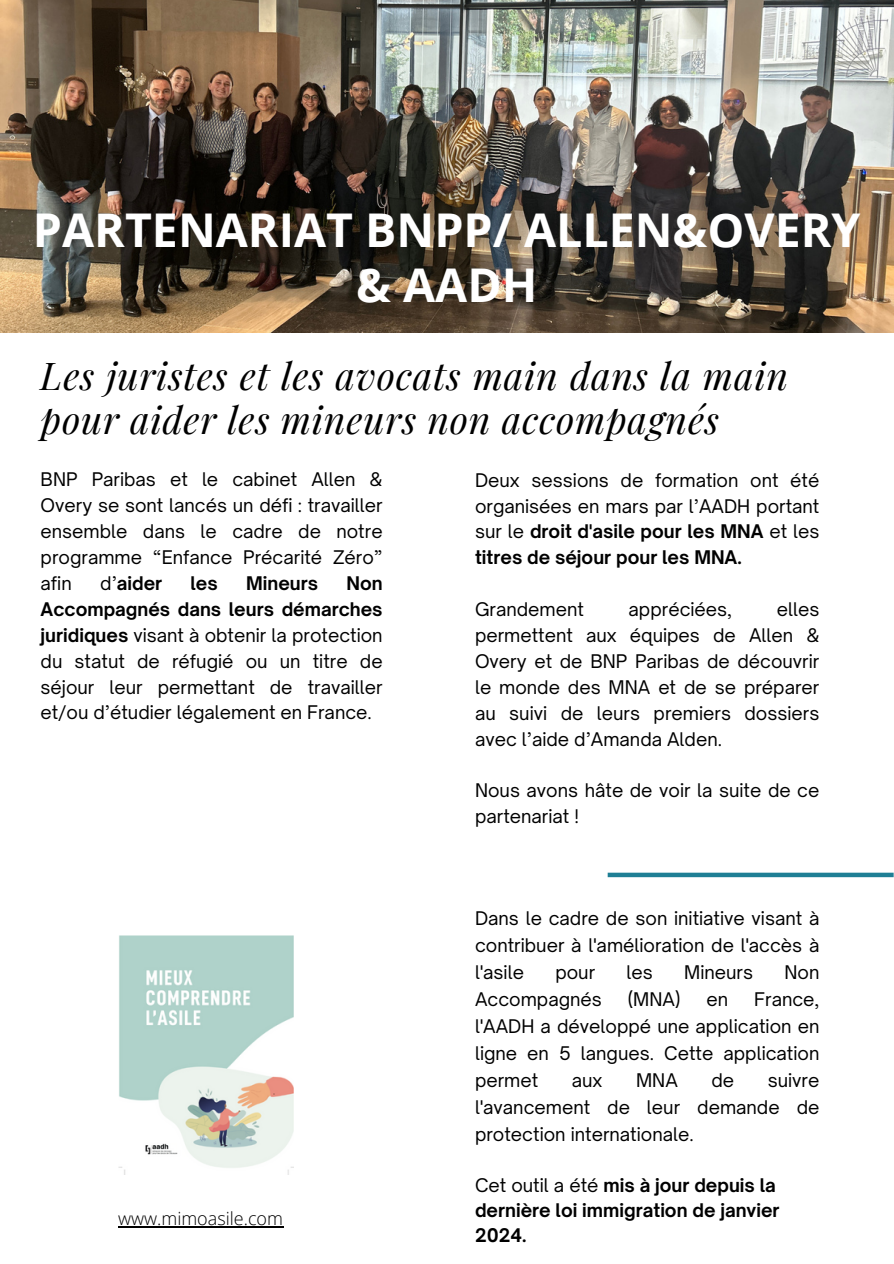
<style>
.page{position:relative;width:894px;height:1264px;background:#fff}
.page>*{position:absolute;margin:0;border:0;box-sizing:border-box;transform-origin:0 0}
.t1{font:700 46.5px/55.2px "Open Sans";color:#fff;text-align:center}
.t2{font:italic 37.5px/43.8px "Playfair Display";letter-spacing:.02em;color:#000}
.t3{font:18px/25.8px "Open Sauce One";color:#010101;text-align:justify}
.t4{font:18px/27px "Open Sauce One";color:#000;text-align:justify}
.t5{font:700 18px/24.8px "Open Sauce One";color:#000}
.t6{font:700 18px "Open Sauce One";color:#010101}
.t7{font:300 18px "Open Sans";color:#000}
.s1{font-weight:400}
.s2{font-weight:700}
</style>
<div class="page">
<img style="left:0;top:0;width:893px;height:333px">
<div style="left:607px;top:872px;width:286px;height:5px;background:#1f7f95"></div>
<img style="left:118px;top:935px;width:176px;height:239px">
<hr style="left:118px;top:1226px;width:165px;height:1px;background:#000">
<h1 class="t1" style="left:33px;top:201px;width:828px">PARTENARIAT BNPP/ ALLEN&amp;OVERY &amp; AADH</h1>
<h2 class="t2" style="left:41px;top:352px;width:749px">Les juristes et les avocats main dans la main pour aider les mineurs non accompagnés</h2>
<p class="t3" style="left:41px;top:466px;width:343px">BNP Paribas et le cabinet Allen &amp; Overy se sont lancés un défi : travailler ensemble dans le cadre de notre programme “Enfance Précarité Zéro” afin</p>
<p class="t6" style="left:100px;top:572px;width:63px"><span class="s1">d’</span>aider</p>
<p class="t6" style="left:190px;top:572px;width:29px">les</p>
<p class="t6" style="left:246px;top:572px;width:74px">Mineurs</p>
<p class="t3" style="left:41px;top:570px;width:343px;text-indent:306px"><span class="s2">Non Accompagnés dans leurs démarches juridiques</span> visant à obtenir la protection du statut de réfugié ou un titre de séjour leur permettant de travailler et/ou d’étudier légalement en France.</p>
<p class="t7" style="left:118px;top:1205px;width:166px">www.mimoasile.com</p>
<p class="t3" style="left:475px;top:467px;width:346px">Deux sessions de formation ont été organisées en mars par l’AADH portant sur le <span class="s2">droit d'asile pour les MNA</span> et les <span class="s2">titres de séjour pour les MNA.</span></p>
<p class="t3" style="left:475px;top:596px;width:110px">Grandement</p>
<p class="t3" style="left:628px;top:596px;width:105px">appréciées,</p>
<p class="t3" style="left:475px;top:596px;width:346px;text-indent:302px">elles permettent aux équipes de Allen &amp; Overy et de BNP Paribas de découvrir le monde des MNA et de se préparer au suivi de leurs premiers dossiers avec l’aide d’Amanda Alden.</p>
<p class="t3" style="left:475px;top:777px;width:346px">Nous avons hâte de voir la suite de ce partenariat !</p>
<p class="t4" style="left:475px;top:905px;width:346px">Dans le cadre de son initiative visant à contribuer à l'amélioration de l'accès à l'asile</p>
<p class="t4" style="left:555px;top:959px;width:41px">pour</p>
<p class="t4" style="left:626px;top:959px;width:28px">les</p>
<p class="t4" style="left:684px;top:959px;width:70px">Mineurs</p>
<p class="t4" style="left:784px;top:959px;width:36px">Non</p>
<p class="t4" style="left:475px;top:986px;width:128px">Accompagnés</p>
<p class="t4" style="left:627px;top:986px;width:54px">(MNA)</p>
<p class="t4" style="left:706px;top:986px;width:23px">en</p>
<p class="t4" style="left:475px;top:986px;width:346px;text-indent:279px">France, l'AADH a développé une application en ligne en 5 langues. Cette application permet</p>
<p class="t4" style="left:475px;top:1067px;width:346px;text-indent:292px">suivre l'avancement de leur demande de protection internationale.</p>
<p class="t5" style="left:475px;top:1172px;width:306px"><span class="s1">Cet outil a été</span> mis à jour depuis la dernière loi immigration de janvier<br>2024.</p>
<p class="t4" style="left:571px;top:1067px;width:32px">aux</p>
<p class="t4" style="left:636px;top:1067px;width:43px">MNA</p>
<p class="t4" style="left:711px;top:1067px;width:24px">de</p>
</div>
